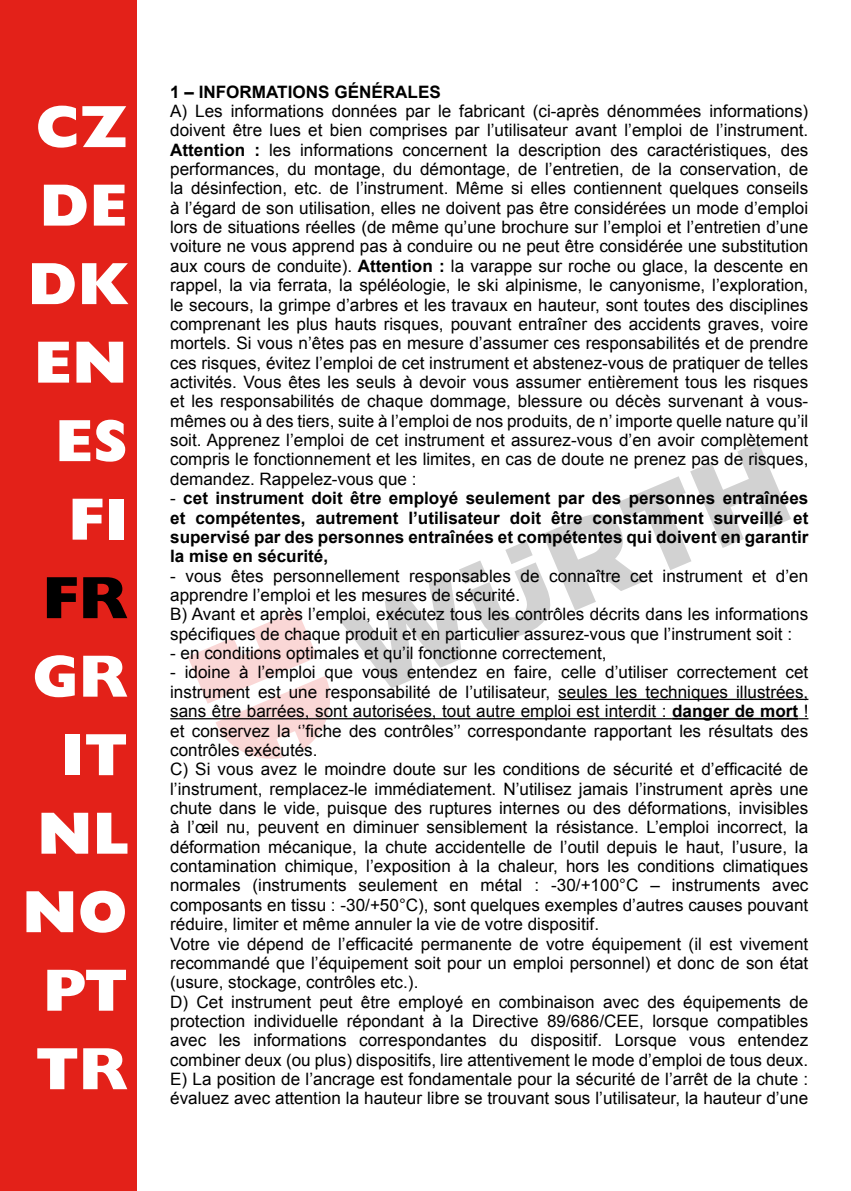
<style>
.page{position:relative;width:851px;height:1191px;background:#fff}
.page>*{position:absolute;margin:0;border:0;box-sizing:border-box;transform-origin:0 0}
.t1{font:800 60px/78.6px "Gill Sans";color:#fff;text-align:right}
.t2{font:800 60px "Gill Sans";color:#000}
.t3{font:17.1px/19.5px "Arial";color:#000}
.t4{font:700 17.1px/19.5px "Arial";color:#000;text-align:justify}
.s1{font-weight:700}
.s2{font-weight:400}
</style>
<div class="page">
<svg style="left:340px;top:442px;width:451px;height:246px"></svg>
<svg style="left:188px;top:610px;width:148px;height:149px"></svg>
<hr style="left:558px;top:699px;width:250px;height:1px;background:#000">
<hr style="left:170px;top:718px;width:502px;height:1px;background:#000">
<hr style="left:672px;top:718px;width:126px;height:1px;background:#000">
<div style="left:0;top:0;width:136px;height:1191px;background:#e32119"></div>
<h1 class="t1" style="left:28px;top:88px;width:101px">CZ<br>DE<br>DK<br>EN<br>ES<br>FI</h1>
<h1 class="t2" style="left:43px;top:563px;width:86px">FR</h1>
<h1 class="t1" style="left:32px;top:637px;width:92px">GR</h1>
<h1 class="t1" style="left:61px;top:715px;width:68px">IT</h1>
<h1 class="t1" style="left:37px;top:794px;width:92px">NL</h1>
<h1 class="t1" style="left:22px;top:872px;width:107px">NO</h1>
<h1 class="t1" style="left:43px;top:951px;width:86px">PT</h1>
<h1 class="t1" style="left:36px;top:1029px;width:46px">TR</h1>
<p class="t4" style="left:170px;top:82px;width:272px">1 – INFORMATIONS GÉNÉRALES</p>
<p class="t3" style="left:170px;top:101px;width:639px;text-align:justify">A) Les informations données par le fabricant (ci-après dénommées informations) doivent être lues et bien comprises par l’utilisateur avant l’emploi de l’instrument.<br><span class="s1">Attention :</span> les informations concernent la description des caractéristiques, des performances, du montage, du démontage, de l’entretien, de la conservation, de la désinfection, etc. de l’instrument. Même si elles contiennent quelques conseils à l’égard de son utilisation, elles ne doivent pas être considérées un mode d’emploi lors de situations réelles (de même qu’une brochure sur l’emploi et l’entretien d’une voiture ne vous apprend pas à conduire ou ne peut être considérée une substitution aux cours de conduite). <span class="s1">Attention :</span> la varappe sur roche ou glace, la descente en rappel, la via ferrata, la spéléologie, le ski alpinisme, le canyonisme, l’exploration, le secours, la grimpe d’arbres et les travaux en hauteur, sont toutes des disciplines comprenant les plus hauts risques, pouvant entraîner des accidents graves, voire mortels. Si vous n’êtes pas en mesure d’assumer ces responsabilités et de prendre ces risques, évitez l’emploi de cet instrument et abstenez-vous de pratiquer de telles activités. Vous êtes les seuls à devoir vous assumer entièrement tous les risques et les responsabilités de chaque dommage, blessure ou décès survenant à vous&shy;mêmes ou à des tiers, suite à l’emploi de nos produits, de n’ importe quelle nature qu’il soit. Apprenez l’emploi de cet instrument et assurez-vous d’en avoir complètement compris le fonctionnement et les limites, en cas de doute ne prenez pas de risques, demandez. Rappelez-vous que :</p>
<p class="t4" style="left:170px;top:489px;width:639px"><span class="s2">-</span> cet instrument doit être employé seulement par des personnes entraînées et compétentes, autrement l’utilisateur doit être constamment surveillé et supervisé par des personnes entraînées et compétentes qui doivent en garantir la mise en sécurité,</p>
<p class="t3" style="left:170px;top:566px;width:639px">- vous êtes personnellement responsables de connaître cet instrument et d’en apprendre l’emploi et les mesures de sécurité.<br>B) Avant et après l’emploi, exécutez tous les contrôles décrits dans les informations spécifiques de chaque produit et en particulier assurez-vous que l’instrument soit :</p>
<p class="t3" style="left:170px;top:643px;width:438px">- en conditions optimales et qu’il fonctionne correctement,</p>
<p class="t3" style="left:170px;top:663px;width:639px">- idoine à l’emploi que vous entendez en faire, celle d’utiliser correctement cet instrument est une responsabilité de l’utilisateur, seules les techniques illustrées, sans être barrées, sont autorisées, tout autre emploi est interdit : <span class="s1">danger de mort</span> ! et conservez la ‘’fiche des contrôles’’ correspondante rapportant les résultats des contrôles exécutés.<br>C) Si vous avez le moindre doute sur les conditions de sécurité et d’efficacité de l’instrument, remplacez-le immédiatement. N’utilisez jamais l’instrument après une chute dans le vide, puisque des ruptures internes ou des déformations, invisibles à l’œil nu, peuvent en diminuer sensiblement la résistance. L’emploi incorrect, la déformation mécanique, la chute accidentelle de l’outil depuis le haut, l’usure, la contamination chimique, l’exposition à la chaleur, hors les conditions climatiques normales (instruments seulement en métal : -30/+100°C – instruments avec composants en tissu : -30/+50°C), sont quelques exemples d’autres causes pouvant réduire, limiter et même annuler la vie de votre dispositif.<br>Votre vie dépend de l’efficacité permanente de votre équipement (il est vivement recommandé que l’équipement soit pour un emploi personnel) et donc de son état (usure, stockage, contrôles etc.).<br>D) Cet instrument peut être employé en combinaison avec des équipements de protection individuelle répondant à la Directive 89/686/CEE, lorsque compatibles avec les informations correspondantes du dispositif. Lorsque vous entendez combiner deux (ou plus) dispositifs, lire attentivement le mode d’emploi de tous deux.<br>E) La position de l’ancrage est fondamentale pour la sécurité de l’arrêt de la chute : évaluez avec attention la hauteur libre se trouvant sous l’utilisateur, la hauteur d’une</p>
</div>
